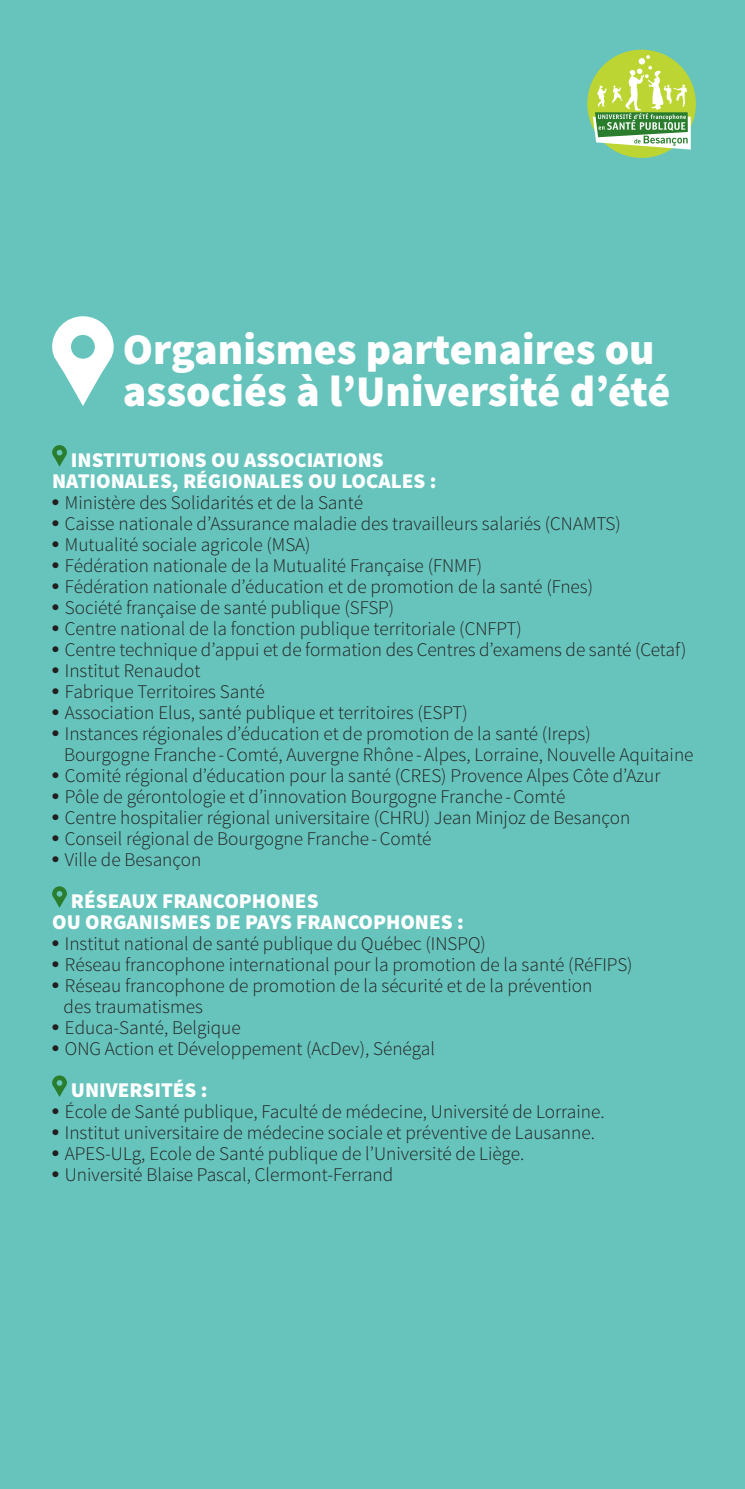
<style>
.page{position:relative;width:745px;height:1489px;background:#fff}
.page>*{position:absolute;margin:0;border:0;box-sizing:border-box;transform-origin:0 0}
.gros_titre{font:900 43.75px/42px "Source Sans Pro";color:#fff}
.titre{font:900 21px "Source Sans Pro";color:#fff}
.gros_titre-2{font:900 21px "Source Sans Pro";color:#fff}
.labeur{font:300 19.25px "Source Sans Pro";color:#231f20}
.s1{font-family:"Arial Rounded MT Std";font-weight:800}
</style>
<div class="page">
<div style="left:0;top:0;width:744px;height:1488px;background:#66c4bc"></div>
<svg style="left:52px;top:445px;width:15px;height:21px"></svg>
<svg style="left:52px;top:886px;width:15px;height:21px"></svg>
<svg style="left:52px;top:1075px;width:15px;height:21px"></svg>
<div style="left:587px;top:50px;width:108px;height:108px;background:#bcd533;border-radius:50%"></div>
<div style="left:638px;top:58px;width:6px;height:7px;background:#fff;border-radius:50%"></div>
<svg style="left:592px;top:66px;width:98px;height:84px"></svg>
<svg style="left:646px;top:55px;width:3px;height:4px"></svg>
<svg style="left:52px;top:316px;width:62px;height:90px"></svg>
<p class="gros_titre" style="left:123px;top:330px;width:548px">Organismes partenaires ou associés à l’Université d’été</p>
<p class="gros_titre-2" style="left:71px;top:446px;width:314px">INSTITUTIONS OU ASSOCIATIONS</p>
<p class="gros_titre-2" style="left:52px;top:467px;width:386px">NATIONALES, RÉGIONALES OU LOCALES :</p>
<p class="labeur" style="left:52px;top:490px;width:312px"><span class="s1">•</span> Ministère des Solidarités et de la Santé</p>
<p class="labeur" style="left:52px;top:511px;width:570px"><span class="s1">•</span> Caisse nationale d’Assurance maladie des travailleurs salariés (CNAMTS)</p>
<p class="labeur" style="left:52px;top:532px;width:260px"><span class="s1">•</span> Mutualité sociale agricole (MSA)</p>
<p class="labeur" style="left:52px;top:553px;width:431px"><span class="s1">•</span> Fédération nationale de la Mutualité Française (FNMF)</p>
<p class="labeur" style="left:52px;top:574px;width:542px"><span class="s1">•</span> Fédération nationale d’éducation et de promotion de la santé (Fnes)</p>
<p class="labeur" style="left:52px;top:595px;width:343px"><span class="s1">•</span> Société française de santé publique (SFSP)</p>
<p class="labeur" style="left:52px;top:616px;width:471px"><span class="s1">•</span> Centre national de la fonction publique territoriale (CNFPT)</p>
<p class="labeur" style="left:52px;top:637px;width:635px"><span class="s1">•</span> Centre technique d’appui et de formation des Centres d’examens de santé (Cetaf)</p>
<p class="labeur" style="left:52px;top:658px;width:150px"><span class="s1">•</span> Institut Renaudot</p>
<p class="labeur" style="left:52px;top:679px;width:214px"><span class="s1">•</span> Fabrique Territoires Santé</p>
<p class="labeur" style="left:52px;top:700px;width:417px"><span class="s1">•</span> Association Elus, santé publique et territoires (ESPT)</p>
<p class="labeur" style="left:52px;top:721px;width:539px"><span class="s1">•</span> Instances régionales d’éducation et de promotion de la santé (Ireps)</p>
<p class="labeur" style="left:64px;top:742px;width:630px">Bourgogne Franche -Comté, Auvergne Rhône -Alpes, Lorraine, Nouvelle Aquitaine</p>
<p class="labeur" style="left:52px;top:763px;width:609px"><span class="s1">•</span> Comité régional d’éducation pour la santé (CRES) Provence Alpes Côte d’Azur</p>
<p class="labeur" style="left:52px;top:784px;width:514px"><span class="s1">•</span> Pôle de gérontologie et d’innovation Bourgogne Franche -Comté</p>
<p class="labeur" style="left:52px;top:805px;width:579px"><span class="s1">•</span> Centre hospitalier régional universitaire (CHRU) Jean Minjoz de Besançon</p>
<p class="labeur" style="left:52px;top:826px;width:381px"><span class="s1">•</span> Conseil régional de Bourgogne Franche -Comté</p>
<p class="labeur" style="left:52px;top:847px;width:151px"><span class="s1">•</span> Ville de Besançon</p>
<p class="titre" style="left:71px;top:887px;width:249px">RÉSEAUX FRANCOPHONES</p>
<p class="titre" style="left:52px;top:908px;width:413px">OU ORGANISMES DE PAYS FRANCOPHONES :</p>
<p class="labeur" style="left:52px;top:931px;width:435px"><span class="s1">•</span> Institut national de santé publique du Québec (INSPQ)</p>
<p class="labeur" style="left:52px;top:952px;width:581px"><span class="s1">•</span> Réseau francophone international pour la promotion de la santé (RéFIPS)</p>
<p class="labeur" style="left:52px;top:973px;width:541px"><span class="s1">•</span> Réseau francophone de promotion de la sécurité et de la prévention</p>
<p class="labeur" style="left:64px;top:994px;width:141px">des traumatismes</p>
<p class="labeur" style="left:52px;top:1015px;width:190px"><span class="s1">•</span> Educa-Santé, Belgique</p>
<p class="labeur" style="left:52px;top:1036px;width:384px"><span class="s1">•</span> ONG Action et Développement (AcDev), Sénégal</p>
<p class="titre" style="left:71px;top:1076px;width:138px">UNIVERSITÉS :</p>
<p class="labeur" style="left:52px;top:1099px;width:553px"><span class="s1">•</span> École de Santé publique, Faculté de médecine, Université de Lorraine.</p>
<p class="labeur" style="left:52px;top:1120px;width:544px"><span class="s1">•</span> Institut universitaire de médecine sociale et préventive de Lausanne.</p>
<p class="labeur" style="left:52px;top:1141px;width:473px"><span class="s1">•</span> APES-ULg, Ecole de Santé publique de l’Université de Liège.</p>
<p class="labeur" style="left:52px;top:1162px;width:342px"><span class="s1">•</span> Université Blaise Pascal, Clermont-Ferrand</p>
</div>
